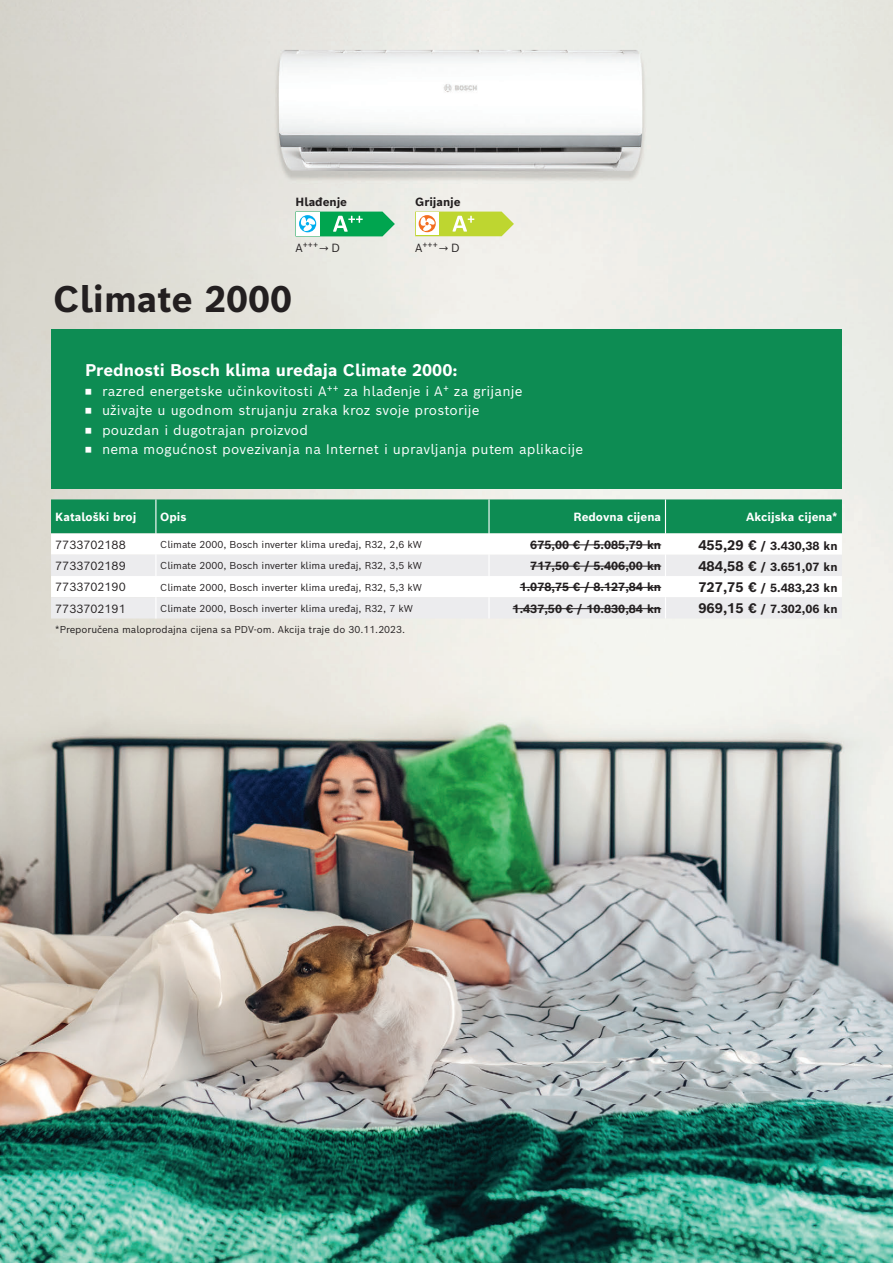
<style>
.page{position:relative;width:893px;height:1263px;background:#fff}
.page>*{position:absolute;margin:0;border:0;box-sizing:border-box;transform-origin:0 0}
.t1{font:700 36px "Bosch Sans";color:#231f20}
.t2{font:700 16.5px "Bosch Sans";color:#fff}
.t3{font:13.5px "Bosch Sans";letter-spacing:.015em;color:#fff}
.t4{font:700 11.55px "Bosch Sans";color:#231f20}
.t5{font:11.55px "Bosch Sans";color:#231f20}
.t6{font:700 11.55px "Bosch Sans";color:#fff}
.t7{font:9.75px "Bosch Sans";color:#231f20}
.s1{font-size:13.5px}
</style>
<div class="page">
<img style="left:0;top:0;width:893px;height:1263px">
<div style="left:51px;top:329px;width:791px;height:159px;background:#0d8c53"></div>
<svg style="left:51px;top:499px;width:791px;height:119px"></svg>
<hr style="left:530px;top:545px;width:131px;height:1px;background:#231f20">
<hr style="left:530px;top:566px;width:131px;height:1px;background:#231f20">
<hr style="left:520px;top:587px;width:141px;height:1px;background:#231f20">
<hr style="left:513px;top:608px;width:148px;height:1px;background:#231f20">
<svg style="left:296px;top:212px;width:99px;height:24px"></svg>
<svg style="left:415px;top:212px;width:99px;height:24px"></svg>
<p class="t4" style="left:296px;top:192px;width:53px">Hlađenje</p>
<p class="t5" style="left:296px;top:238px;width:46px">A<sup>+++</sup>→ D</p>
<p class="t1" style="left:53px;top:268px;width:241px">Climate 2000</p>
<p class="t4" style="left:415px;top:192px;width:47px">Grijanje</p>
<p class="t5" style="left:415px;top:238px;width:46px">A<sup>+++</sup>→ D</p>
<p class="t2" style="left:85px;top:356px;width:374px">Prednosti Bosch klima uređaja Climate 2000:</p>
<p class="t3" style="left:85px;top:379px;width:439px">◾ razred energetske učinkovitosti A<sup>++</sup> za hlađenje i A<sup>+</sup> za grijanje</p>
<p class="t3" style="left:85px;top:399px;width:396px">◾ uživajte u ugodnom strujanju zraka kroz svoje prostorije</p>
<p class="t3" style="left:85px;top:418px;width:225px">◾ pouzdan i dugotrajan proizvod</p>
<p class="t3" style="left:85px;top:438px;width:500px">◾ nema mogućnost povezivanja na Internet i upravljanja putem aplikacije</p>
<p class="t6" style="left:55px;top:507px;width:83px">Kataloški broj</p>
<p class="t6" style="left:160px;top:507px;width:28px">Opis</p>
<p class="t6" style="left:573px;top:507px;width:89px">Redovna cijena</p>
<p class="t6" style="left:746px;top:507px;width:93px">Akcijska cijena*</p>
<p class="t5" style="left:55px;top:535px;width:72px">7733702188</p>
<p class="t7" style="left:160px;top:536px;width:263px">Climate 2000, Bosch inverter klima uređaj, R32, 2,6 kW</p>
<p class="t4" style="left:530px;top:535px;width:132px">675,00 € / 5.085,79 kn</p>
<p class="t4" style="left:698px;top:536px;width:141px"><span class="s1">455,29 €</span> / 3.430,38 kn</p>
<p class="t5" style="left:55px;top:556px;width:72px">7733702189</p>
<p class="t7" style="left:160px;top:557px;width:263px">Climate 2000, Bosch inverter klima uređaj, R32, 3,5 kW</p>
<p class="t4" style="left:530px;top:556px;width:132px">717,50 € / 5.406,00 kn</p>
<p class="t4" style="left:698px;top:557px;width:141px"><span class="s1">484,58 €</span> / 3.651,07 kn</p>
<p class="t5" style="left:55px;top:577px;width:72px">7733702190</p>
<p class="t7" style="left:160px;top:579px;width:263px">Climate 2000, Bosch inverter klima uređaj, R32, 5,3 kW</p>
<p class="t4" style="left:520px;top:577px;width:143px">1.078,75 € / 8.127,84 kn</p>
<p class="t4" style="left:698px;top:578px;width:141px"><span class="s1">727,75 €</span> / 5.483,23 kn</p>
<p class="t5" style="left:55px;top:599px;width:72px">7733702191</p>
<p class="t7" style="left:160px;top:600px;width:254px">Climate 2000, Bosch inverter klima uređaj, R32, 7 kW</p>
<p class="t4" style="left:513px;top:599px;width:150px">1.437,50 € / 10.830,84 kn</p>
<p class="t4" style="left:698px;top:599px;width:141px"><span class="s1">969,15 €</span> / 7.302,06 kn</p>
<p class="t7" style="left:55px;top:621px;width:351px">*Preporučena maloprodajna cijena sa PDV-om. Akcija traje do 30.11.2023.</p>
</div>
